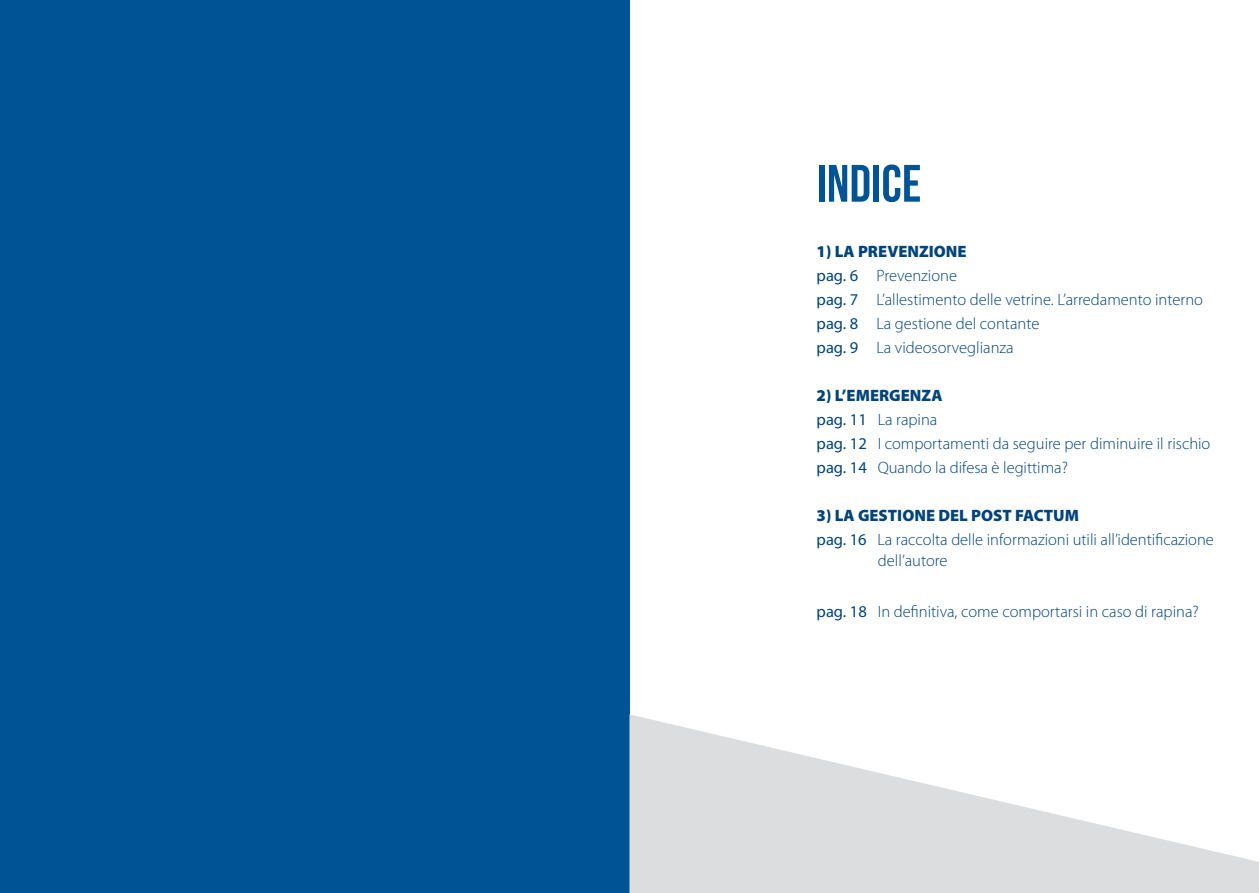
<style>
.page{position:relative;width:1259px;height:893px;background:#fff}
.page>*{position:absolute;margin:0;border:0;box-sizing:border-box;transform-origin:0 0}
.t1{font:52.5px "Bebas Neue";letter-spacing:.005em;color:#005495}
.t2{font:300 16.5px "Myriad Pro";color:#00447b}
.t3{font:900 16.5px "Myriad Pro";color:#00447b}
.s1{font-weight:400}
</style>
<div class="page">
<div style="left:0;top:0;width:629px;height:893px;background:#005495"></div>
<svg style="left:629px;top:714px;width:630px;height:179px;fill:#dcdddf"></svg>
<p class="t1" style="left:816px;top:155px;width:106px">INDICE</p>
<p class="t3" style="left:816px;top:242px;width:152px">1) LA PREVENZIONE</p>
<p class="t2" style="left:816px;top:266px;width:142px"><span class="s1">pag. 6</span> Prevenzione</p>
<p class="t2" style="left:816px;top:290px;width:388px"><span class="s1">pag. 7</span> L’allestimento delle vetrine. L’arredamento interno</p>
<p class="t2" style="left:816px;top:314px;width:224px"><span class="s1">pag. 8</span> La gestione del contante</p>
<p class="t2" style="left:816px;top:338px;width:198px"><span class="s1">pag. 9</span> La videosorveglianza</p>
<p class="t3" style="left:816px;top:386px;width:127px">2) L’EMERGENZA</p>
<p class="t2" style="left:816px;top:410px;width:122px"><span class="s1">pag. 11</span> La rapina</p>
<p class="t2" style="left:816px;top:434px;width:395px"><span class="s1">pag. 12</span> I comportamenti da seguire per diminuire il rischio</p>
<p class="t2" style="left:816px;top:458px;width:253px"><span class="s1">pag. 14</span> Quando la difesa è legittima?</p>
<p class="t3" style="left:816px;top:506px;width:264px">3) LA GESTIONE DEL POST FACTUM</p>
<p class="t2" style="left:816px;top:530px;width:399px"><span class="s1">pag. 16</span> La raccolta delle informazioni utili all’identificazione</p>
<p class="t2" style="left:878px;top:551px;width:71px">dell’autore</p>
<p class="t2" style="left:816px;top:602px;width:384px"><span class="s1">pag. 18</span> In definitiva, come comportarsi in caso di rapina?</p>
</div>
